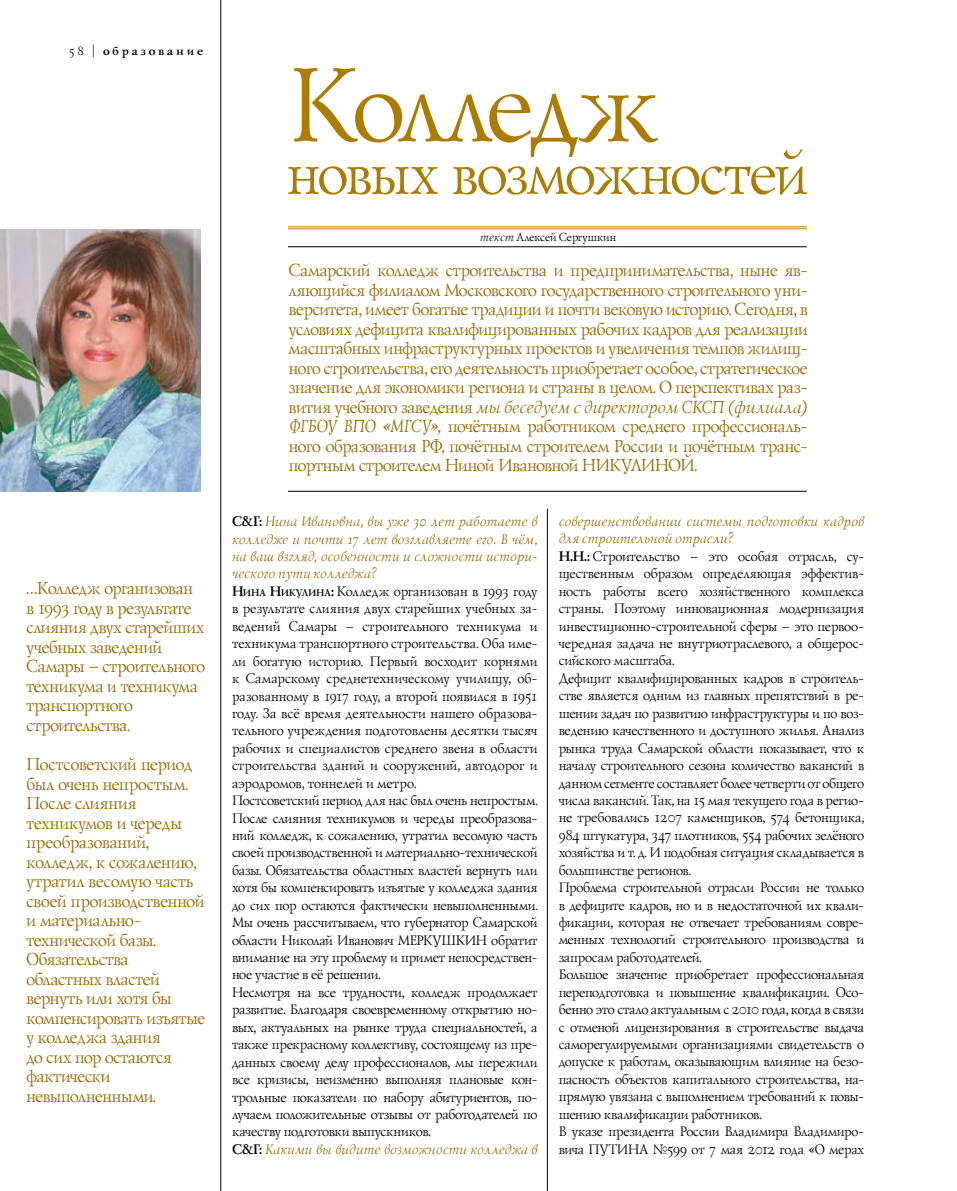
<style>
.page{position:relative;width:957px;height:1191px;background:#fff}
.page>*{position:absolute;margin:0;border:0;box-sizing:border-box;transform-origin:0 0}
.t1{font:108px "Lazurski Exp Od CTT";color:#ab7c00;scale:.95 1}
.t2{font:63px "Lazurski Exp Od CTT";letter-spacing:-.03em;color:#ab7c00;scale:.95 1}
.t3{font:18px/19.5px "Lazurski Exp Od CTT";letter-spacing:-.015em;color:#966801;scale:.96 1}
.t4{font:14.25px/17.4px "Lazurski Exp Od CTT";letter-spacing:-.005em;color:#000;scale:.96 1}
.t5{font:12px "Lazurski Exp Od CTT";letter-spacing:.005em;color:#000;scale:.96 1}
.t6{font:700 12px "Lazurski C";letter-spacing:.24em;color:#000}
.s1{font-family:"Lazurski Exp Od CTT";font-weight:400}
.s2{font-style:italic}
.s3{font-family:"Lazurski C";font-weight:700}
.s4{font-style:italic;color:#966801}
.s5{font-family:"Lazurski C";font-weight:700;font-size:10.05px}
</style>
<div class="page">
<img style="left:0;top:230px;width:200px;height:261px">
<hr style="left:288px;top:226px;width:519px;height:1px;background:#ab7c00">
<hr style="left:288px;top:228px;width:519px;height:1px;background:#ab7c00">
<hr style="left:288px;top:246px;width:519px;height:1px;background:#000">
<hr style="left:220px;top:0;width:1px;height:1191px;background:#000">
<hr style="left:547px;top:509px;width:1px;height:682px;background:#000">
<hr style="left:288px;top:491px;width:519px;height:1px;background:#000">
<p class="t6" style="left:68px;top:43px;width:136px"><span class="s1">58 |</span> образование</p>
<p class="t3" style="left:26px;top:578px;width:188px">…Колледж организован<br>в 1993 году в результате слияния двух старейших учебных заведений<br>Самары – строительного техникума и техникума транспортного строительства.</p>
<p class="t3" style="left:26px;top:753px;width:188px">Постсоветский период был очень непростым.<br>После слияния техникумов и череды преобразований, колледж, к сожалению, утратил весомую часть своей производственной и материально&shy;технической базы.<br>Обязательства областных властей вернуть или хотя бы компенсировать изъятые у колледжа здания<br>до сих пор остаются фактически невыполненными.</p>
<h1 class="t1" style="left:283px;top:33px;width:390px">Колледж</h1>
<h2 class="t2" style="left:283px;top:131px;width:552px">новых возможностей</h2>
<p class="t5" style="left:479px;top:229px;width:143px"><span class="s2">текст</span> Алексей Сергушкин</p>
<p class="t3" style="left:288px;top:260px;width:542px;text-align:justify">Самарский колледж строительства и предпринимательства, ныне яв&shy;ляющийся филиалом Московского государственного строительного уни&shy;верситета, имеет богатые традиции и почти вековую историю. Сегодня, в условиях дефицита квалифицированных рабочих кадров для реализации масштабных инфраструктурных проектов и увеличения темпов жилищ&shy;ного строительства, его деятельность приобретает особое, стратегическое значение для экономики региона и страны в целом. О перспективах раз&shy;вития учебного заведения <span class="s2">мы беседуем с директором СКСП (филиала)<br>ФГБОУ ВПО «МГСУ»,</span> почётным работником среднего профессиональ&shy;ного образования РФ, почётным строителем России и почётным транс&shy;портным строителем Ниной Ивановной Никулино</p>
<p class="t3" style="left:679px;top:455px;width:19px">й.</p>
<p class="t4" style="left:231px;top:512px;width:320px"><span class="s3">С&amp;Г:</span> <span class="s4">Нина Ивановна, вы уже 30 лет работаете в колледже и почти 17 лет возглавляете его. В чём, на ваш взгляд, особенности и сложности истори&shy;ческого пути колледжа?<br></span><span class="s3">Н</span><span class="s5">ина</span> <span class="s3">Н</span><span class="s5">икулина</span><span class="s3">:</span> Колледж организован в 1993 году в результате слияния двух старейших учебных за&shy;ведений Самары – строительного техникума и техникума транспортного строительства. Оба име&shy;ли богатую историю. Первый восходит корнями к Самарскому среднетехническому училищу, об&shy;разованному в 1917 году, а второй появился в 1951 году. За всё время деятельности нашего образова&shy;тельного учреждения подготовлены десятки тысяч рабочих и специалистов среднего звена в области строительства зданий и сооружений, автодорог и аэродромов, тоннелей и метро.<br>Постсоветский период для нас был очень непростым.<br>После слияния техникумов и череды преобразова&shy;ний колледж, к сожалению, утратил весомую часть своей производственной и материально-технической базы. Обязательства областных властей вернуть или хотя бы компенсировать изъятые у колледжа здания до сих пор остаются фактически невыполненными.<br>Мы очень рассчитываем, что губернатор Самарской области Николай Иванович Меркушкин</p>
<p class="t4" style="left:231px;top:930px;width:320px;text-indent:259px">обратит внимание на эту проблему и примет непосредствен&shy;ное участие в её решении.<br>Несмотря на все трудности, колледж продолжает развитие. Благодаря своевременному открытию но&shy;вых, актуальных на рынке труда специальностей, а также прекрасному коллективу, состоящему из пре&shy;данных своему делу профессионалов, мы пережили все кризисы, неизменно выполняя плановые кон&shy;трольные показатели по набору абитуриентов, по&shy;лучаем положительные отзывы от работодателей по качеству подготовки выпускников.<br><span class="s3">С&amp;Г:</span> <span class="s4">Какими вы видите возможности колледжа в</span></p>
<p class="t4" style="left:558px;top:512px;width:320px"><span class="s4">совершенствовании системы подготовки кадров для строительной отрасли?<br></span><span class="s3">Н.Н.:</span> Строительство – это особая отрасль, су&shy;щественным образом определяющая эффектив&shy;ность работы всего хозяйственного комплекса страны. Поэтому инновационная модернизация инвестиционно-строительной сферы – это первоо&shy;чередная задача не внутриотраслевого, а общерос&shy;сийского масштаба.<br>Дефицит квалифицированных кадров в строитель&shy;стве является одним из главных препятствий в ре&shy;шении задач по развитию инфраструктуры и по воз&shy;ведению качественного и доступного жилья. Анализ рынка труда Самарской области показывает, что к началу строительного сезона количество вакансий в данном сегменте составляет более четверти от общего числа вакансий. Так, на 15 мая текущего года в регио&shy;не требовались 1207 каменщиков, 574 бетонщика, 984 штукатура, 347 плотников, 554 рабочих зелёного хозяйства и т. д. И подобная ситуация складывается в большинстве регионов.<br>Проблема строительной отрасли России не только в дефиците кадров, но и в недостаточной их квали&shy;фикации, которая не отвечает требованиям совре&shy;менных технологий строительного производства и запросам работодателей.<br>Большое значение приобретает профессиональная переподготовка и повышение квалификации. Осо&shy;бенно это стало актуальным с 2010 года, когда в связи с отменой лицензирования в строительстве выдача саморегулируемыми организациями свидетельств о допуске к работам, оказывающим влияние на безо&shy;пасность объектов капитального строительства, на&shy;прямую увязана с выполнением требований к повы&shy;шению квалификации работников.<br>В указе президента России Владимира Владимиро&shy;вича Путина</p>
<p class="t4" style="left:652px;top:1139px;width:221px">№599 от 7 мая 2012 года «О мерах</p>
</div>
